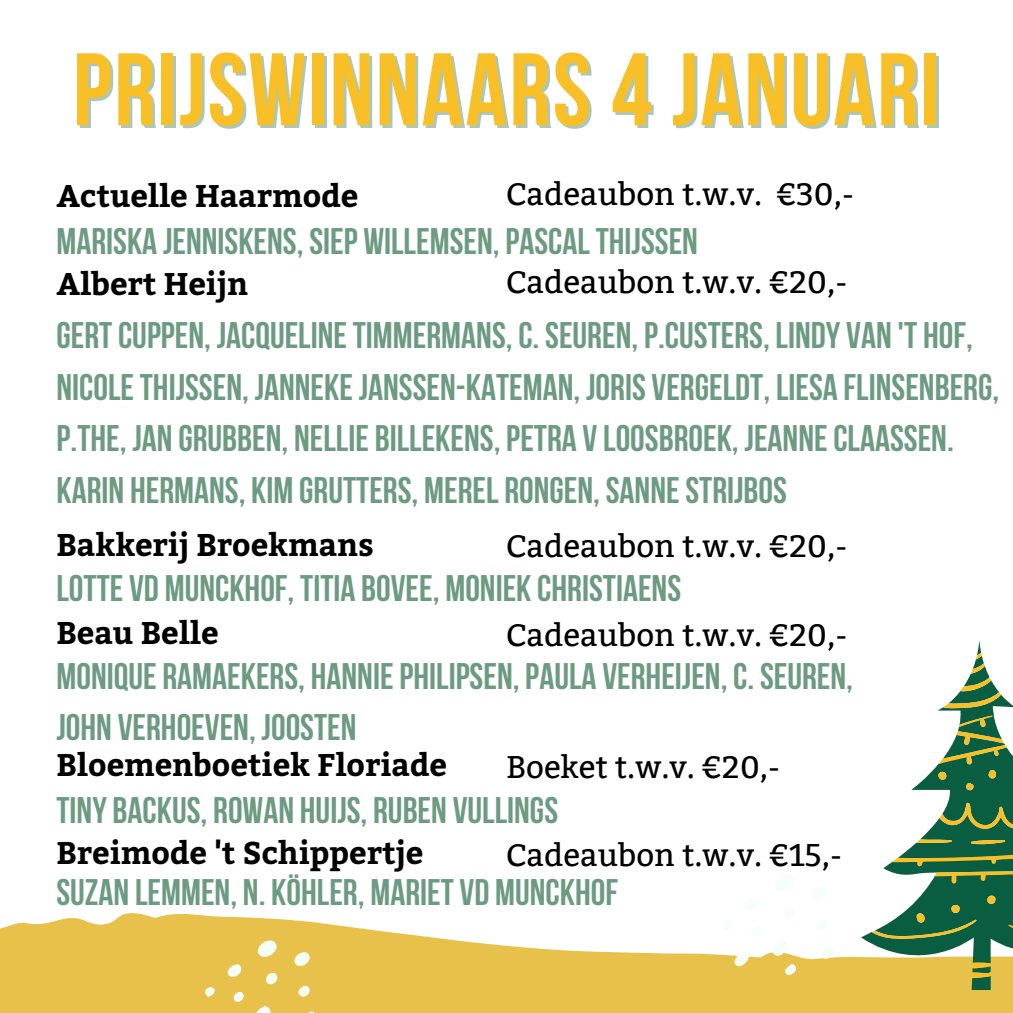
<style>
.page{position:relative;width:1013px;height:1013px;background:#fff}
.page>*{position:absolute;margin:0;border:0;box-sizing:border-box;transform-origin:0 0}
.t1{font:700 102.75px "Bebas Neue";letter-spacing:.02em;color:#f8c026}
.t2{font:700 36.88px/51.5px "Bebas Neue";color:#6d9b82}
.t3{font:31.25px "Bitter";color:#000}
.t4{font:700 31.25px "Bitter";color:#000}
</style>
<div class="page">
<svg style="left:0;top:913px;width:1012px;height:99px;fill:#e8c14b"></svg>
<svg style="left:861px;top:640px;width:151px;height:350px"></svg>
<svg style="left:871px;top:652px;width:141px;height:326px"></svg>
<svg style="left:257px;top:939px;width:20px;height:18px"></svg>
<svg style="left:254px;top:1005px;width:16px;height:7px"></svg>
<svg style="left:293px;top:952px;width:17px;height:15px"></svg>
<svg style="left:302px;top:1011px;width:15px;height:1px"></svg>
<svg style="left:227px;top:963px;width:14px;height:15px"></svg>
<svg style="left:265px;top:972px;width:13px;height:12px"></svg>
<svg style="left:298px;top:985px;width:12px;height:11px"></svg>
<svg style="left:233px;top:991px;width:11px;height:11px"></svg>
<svg style="left:204px;top:986px;width:11px;height:11px"></svg>
<svg style="left:771px;top:939px;width:16px;height:17px"></svg>
<svg style="left:733px;top:951px;width:16px;height:15px"></svg>
<svg style="left:819px;top:945px;width:15px;height:15px"></svg>
<svg style="left:782px;top:913px;width:13px;height:5px"></svg>
<svg style="left:815px;top:919px;width:12px;height:11px"></svg>
<svg style="left:785px;top:964px;width:11px;height:11px"></svg>
<svg style="left:750px;top:925px;width:11px;height:11px"></svg>
<svg style="left:721px;top:920px;width:11px;height:11px"></svg>
<h1 class="t1" style="left:73px;top:48px;width:868px">PRIJSWINNAARS 4 JANUARI</h1>
<h3 class="t4" style="left:56px;top:173px;width:303px">Actuelle Haarmode</h3>
<p class="t3" style="left:506px;top:175px;width:349px">Cadeaubon t.w.v. €30,-</p>
<h2 class="t2" style="left:56px;top:219px;width:643px">MARISKA JENNISKENS, SIEP WILLEMSEN, PASCALTHIJSSEN</h2>
<h3 class="t4" style="left:56px;top:261px;width:193px">Albert Heijn</h3>
<p class="t3" style="left:506px;top:263px;width:342px">Cadeaubon t.w.v. €20,-</p>
<h2 class="t2" style="left:56px;top:313px;width:944px">GERTCUPPEN, JACQUELINETIMMERMANS, C. SEUREN, P.CUSTERS, LINDY VAN 'T HOF, NICOLETHIJSSEN, JANNEKEJANSSEN-KATEMAN, JORIS VERGELDT, LIESA FLINSENBERG, P.THE, JAN GRUBBEN, NELLIE BILLEKENS, PETRA V LOOSBROEK, JEANNECLAASSEN.<br>KARIN HERMANS, KIM GRUTTERS, MEREL RONGEN, SANNESTRIJBOS</h2>
<h3 class="t4" style="left:56px;top:522px;width:319px">Bakkerij Broekmans</h3>
<p class="t3" style="left:506px;top:528px;width:342px">Cadeaubon t.w.v. €20,-</p>
<h2 class="t2" style="left:56px;top:565px;width:626px">LOTTE VD MUNCKHOF, TITIA BOVEE, MONIEK CHRISTIAENS</h2>
<h3 class="t4" style="left:56px;top:610px;width:163px">Beau Belle</h3>
<p class="t3" style="left:506px;top:616px;width:342px">Cadeaubon t.w.v. €20,-</p>
<p class="t2" style="left:56px;top:654px;width:798px">MONIQUE RAMAEKERS, HANNIEPHILIPSEN, PAULA VERHEIJEN, C. SEUREN,<br>JOHN VERHOEVEN, JOOSTEN</p>
<h3 class="t4" style="left:56px;top:741px;width:392px">Bloemenboetiek Floriade</h3>
<p class="t3" style="left:506px;top:748px;width:275px">Boeket t.w.v. €20,-</p>
<h2 class="t2" style="left:56px;top:787px;width:503px">TINY BACKUS, ROWAN HUIJS, RUBEN VULLINGS</h2>
<h3 class="t4" style="left:56px;top:829px;width:368px">Breimode 't Schippertje</h3>
<p class="t3" style="left:506px;top:836px;width:337px">Cadeaubon t.w.v. €15,-</p>
<h2 class="t2" style="left:56px;top:869px;width:563px">SUZAN LEMMEN, N. KÖHLER, MARIET VD MUNCKHOF</h2>
</div>
